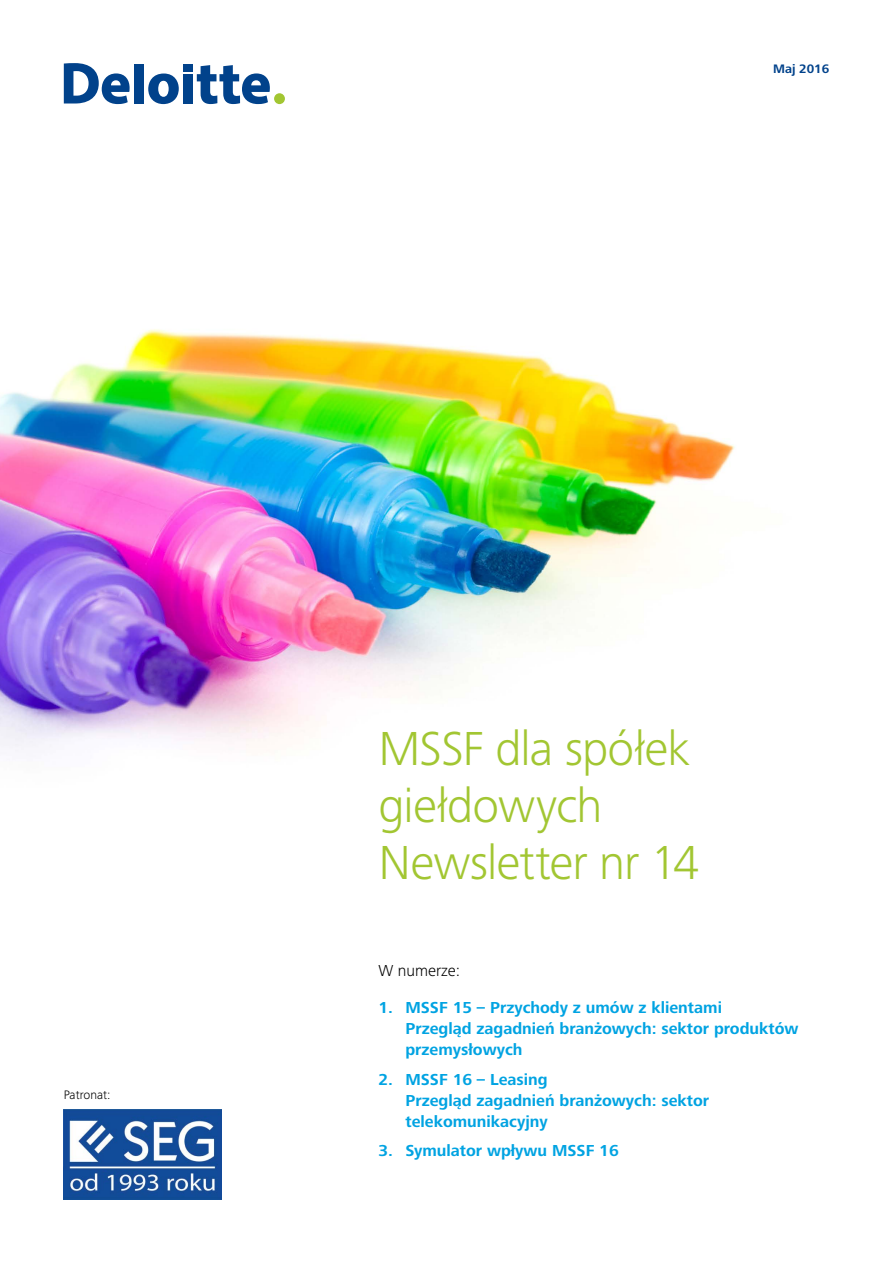
<style>
.page{position:relative;width:893px;height:1263px;background:#fff}
.page>*{position:absolute;margin:0;border:0;box-sizing:border-box;transform-origin:0 0}
.t1{font:300 49.5px/57px "Frutiger Next Pro";letter-spacing:-.015em;color:#a2c632}
.t2{font:700 16.5px/21px "Frutiger Next Pro";color:#00a3e2}
.t3{font:300 16.5px "Frutiger Next Pro";color:#000}
.t4{font:300 12.75px "Frutiger Next Pro";color:#000}
.t5{font:700 12.75px "Frutiger Next Pro";color:#01428b}
</style>
<div class="page">
<img style="left:0;top:329px;width:735px;height:422px">
<img style="left:64px;top:1110px;width:157px;height:89px">
<div style="left:134px;top:64px;width:10px;height:39px;background:#01428b"></div>
<svg style="left:148px;top:74px;width:31px;height:30px"></svg>
<div style="left:183px;top:74px;width:10px;height:29px;background:#01428b"></div>
<div style="left:183px;top:64px;width:10px;height:7px;background:#01428b"></div>
<svg style="left:197px;top:65px;width:73px;height:39px"></svg>
<div style="left:274px;top:93px;width:11px;height:11px;background:#a2c632;border-radius:50%"></div>
<svg style="left:64px;top:63px;width:66px;height:41px"></svg>
<p class="t4" style="left:64px;top:1087px;width:48px">Patronat:</p>
<p class="t5" style="left:773px;top:61px;width:58px">Maj 2016</p>
<h1 class="t1" style="left:378px;top:720px;width:322px">MSSF dla spółek giełdowych<br>Newsletter nr 14</h1>
<p class="t3" style="left:378px;top:961px;width:83px">W numerze:</p>
<p class="t2" style="left:405px;top:997px;width:395px;text-indent:-27px">1. MSSF 15 – Przychody z umów z klientami<br>Przegląd zagadnień branżowych: sektor produktów przemysłowych</p>
<p class="t2" style="left:405px;top:1069px;width:305px;text-indent:-27px">2. MSSF 16 – Leasing<br>Przegląd zagadnień branżowych: sektor telekomunikacyjny</p>
<p class="t2" style="left:378px;top:1140px;width:242px">3. Symulator wpływu MSSF 16</p>
</div>
